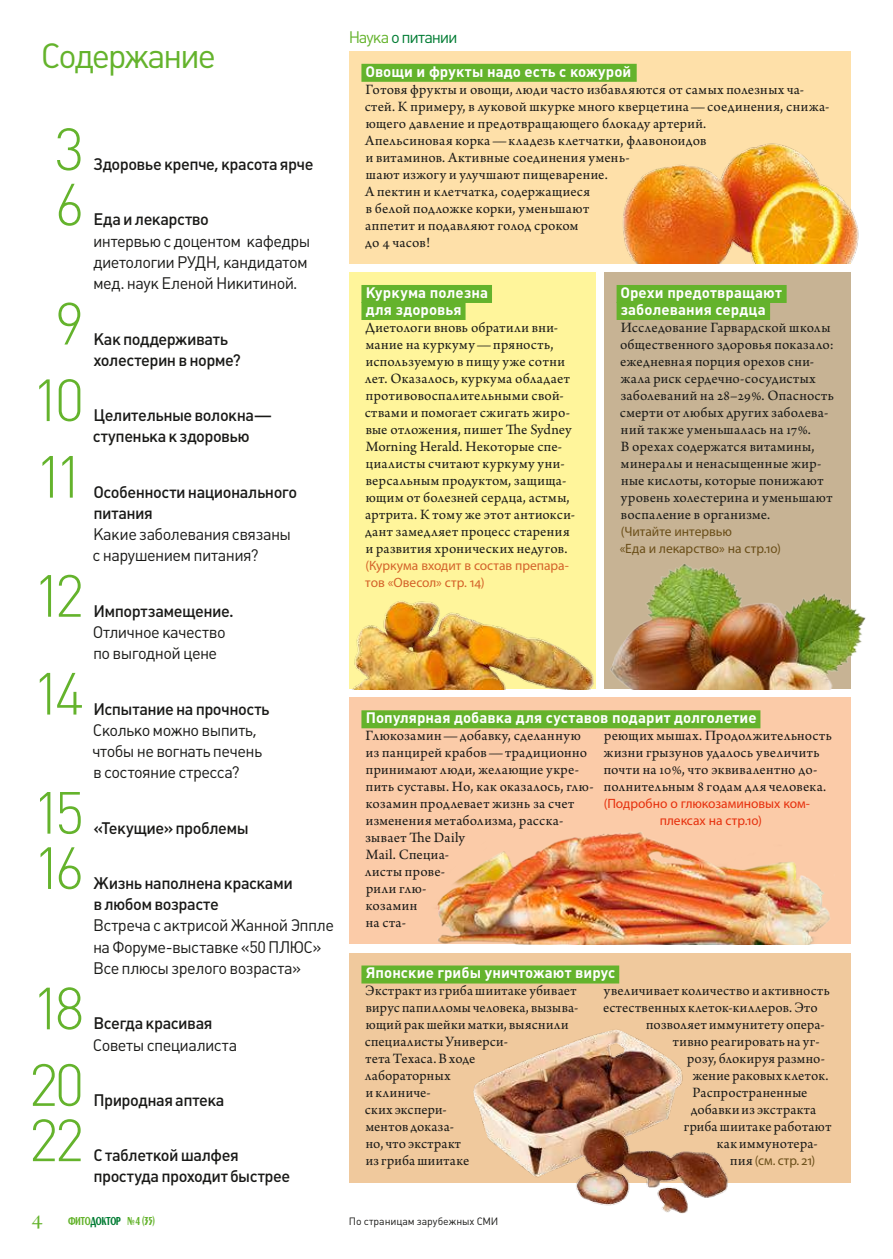
<style>
.page{position:relative;width:893px;height:1259px;background:#fff}
.page>*{position:absolute;margin:0;border:0;box-sizing:border-box;transform-origin:0 0}
.t1{font:58.5px "Plumb Light C";letter-spacing:-.125em;color:#64b32c}
.t2{font:34.5px "Plumb C";letter-spacing:-.065em;color:#64b32c}
.t3{font:16.5px/21.3px "Plumb Medium C";letter-spacing:-.03em;color:#1a1a18}
.t4{font:16.5px/21.3px "Plumb C";letter-spacing:-.035em;color:#1a1a18}
.t5{font:16.5px "Plumb C";letter-spacing:-.07em;color:#007c33}
.t6{font:15px/17px "Arno Pro";letter-spacing:.02em;color:#1a1a18}
.t7{font:700 15px/17px "Plumb C";letter-spacing:.005em;color:#fff}
.t8{font:13.5px/17px "Myriad Pro";color:#6b4f19}
.t9{font:13.5px/17px "Myriad Pro";color:#d4632a}
.t10{font:13.5px/17px "Myriad Pro";color:#e6310e;text-align:center}
.t11{font:12px "Penta Bold C";letter-spacing:-.04em;color:#64b32c;scale:.64 1}
.t12{font:10.5px "Plumb C";letter-spacing:-.01em;color:#1a1a18}
.s1{font-family:"Arno Pro Display";font-size:24px}
.s2{color:#007c33}
.s3{color:#64b32c}
.s4{font-family:"Arno Pro";font-size:15px;color:#1a1a18}
</style>
<div class="page">
<div style="left:349px;top:697px;width:501px;height:247px;background:#fbcba8"></div>
<div style="left:361px;top:710px;width:399px;height:18px;background:#64b32c"></div>
<div style="left:349px;top:51px;width:501px;height:213px;background:#fee0a9"></div>
<div style="left:361px;top:64px;width:276px;height:18px;background:#64b32c"></div>
<div style="left:604px;top:272px;width:246px;height:417px;background:#c7b394"></div>
<div style="left:617px;top:285px;width:170px;height:18px;background:#64b32c"></div>
<div style="left:617px;top:302px;width:153px;height:18px;background:#64b32c"></div>
<div style="left:349px;top:272px;width:246px;height:417px;background:#fff59b"></div>
<div style="left:361px;top:285px;width:131px;height:18px;background:#64b32c"></div>
<div style="left:361px;top:302px;width:105px;height:18px;background:#64b32c"></div>
<div style="left:349px;top:952px;width:501px;height:230px;background:#f0c99d"></div>
<div style="left:361px;top:965px;width:258px;height:18px;background:#64b32c"></div>
<img style="left:623px;top:141px;width:236px;height:123px">
<img style="left:353px;top:601px;width:218px;height:88px">
<img style="left:459px;top:1030px;width:273px;height:184px">
<img style="left:571px;top:561px;width:295px;height:128px">
<img style="left:437px;top:832px;width:393px;height:112px">
<h2 class="t2" style="left:41px;top:36px;width:177px">Содержание</h2>
<h1 class="t1" style="left:55px;top:116px;width:31px">3</h1>
<h1 class="t1" style="left:55px;top:171px;width:31px">6</h1>
<h1 class="t1" style="left:55px;top:290px;width:31px">9</h1>
<h1 class="t1" style="left:32px;top:367px;width:54px">10</h1>
<h1 class="t1" style="left:35px;top:443px;width:51px">11</h1>
<h1 class="t1" style="left:33px;top:562px;width:53px">12</h1>
<h1 class="t1" style="left:32px;top:660px;width:54px">14</h1>
<h1 class="t1" style="left:32px;top:779px;width:54px">15</h1>
<h1 class="t1" style="left:33px;top:834px;width:53px">16</h1>
<h1 class="t1" style="left:32px;top:975px;width:54px">18</h1>
<h1 class="t1" style="left:29px;top:1051px;width:57px">20</h1>
<h1 class="t1" style="left:29px;top:1107px;width:57px">22</h1>
<p class="t3" style="left:94px;top:154px;width:222px">Здоровье крепче, красота ярче</p>
<p class="t3" style="left:94px;top:209px;width:117px">Еда и лекарство</p>
<p class="t4" style="left:93px;top:230px;width:219px">интервью с доцентом кафедры диетологии РУДН, кандидатом мед. наук Еленой Никитиной.</p>
<p class="t3" style="left:93px;top:328px;width:149px">Как поддерживать холестерин в норме?</p>
<p class="t3" style="left:93px;top:404px;width:180px">Целительные волокна— ступенька к здоровью</p>
<p class="t3" style="left:93px;top:481px;width:205px">Особенности национального питания</p>
<p class="t4" style="left:93px;top:524px;width:200px">Какие заболевания связаны с нарушением питания?</p>
<p class="t3" style="left:94px;top:600px;width:142px">Импортзамещение.</p>
<p class="t4" style="left:93px;top:621px;width:134px">Отличное качество по выгодной цене</p>
<p class="t3" style="left:94px;top:698px;width:178px">Испытание на прочность</p>
<p class="t4" style="left:92px;top:719px;width:172px">Сколько можно выпить, чтобы не вогнать печень в состояние стресса?</p>
<p class="t3" style="left:94px;top:817px;width:157px">«Текущие» проблемы</p>
<p class="t3" style="left:93px;top:872px;width:201px">Жизнь наполнена красками в любом возрасте</p>
<p class="t4" style="left:93px;top:915px;width:243px">Встреча с актрисой Жанной Эппле на Форуме-выставке «50 ПЛЮС»<br>Все плюсы зрелого возраста»</p>
<p class="t3" style="left:94px;top:1012px;width:121px">Всегда красивая</p>
<p class="t4" style="left:93px;top:1034px;width:146px">Советы специалиста</p>
<p class="t3" style="left:94px;top:1089px;width:133px">Природная аптека</p>
<p class="t3" style="left:93px;top:1144px;width:198px">С таблеткой шалфея простуда проходит быстрее</p>
<p class="t11" style="left:31px;top:1214px;width:194px"><span class="s1">4</span> ФИТО<span class="s2">ДОКТОР</span> №4 (35)</p>
<p class="t5" style="left:349px;top:27px;width:111px"><span class="s3">Наука</span> о питании</p>
<p class="t7" style="left:365px;top:63px;width:268px">Овощи и фрукты надо есть с кожурой</p>
<p class="t6" style="left:365px;top:81px;width:466px">Готовя фрукты и овощи, люди часто избавляются от самых полезных ча&shy;стей. К примеру, в луковой шкурке много кверцетина—соединения, снижа&shy;ющего давление и предотвращающего блокаду артерий.<br>Апельсиновая корка—кладезь клетчатки, флавоноидов<br>и витаминов. Активные соединения умень-<br>шают изжогу и улучшают пищеварение.<br>А пектин и клетчатка, содержащиеся<br>в белой подложке корки, уменьшают<br>аппетит и подавляют голод сроком<br>до 4 часов!</p>
<p class="t7" style="left:620px;top:284px;width:163px">Орехи предотвращают заболевания сердца</p>
<p class="t6" style="left:620px;top:319px;width:215px">Исследование Гарвардской школы общественного здоровья показало: ежедневная порция орехов сни&shy;жала риск сердечно-сосудистых заболеваний на 28–29%. Опасность смерти от любых других заболева&shy;ний также уменьшалась на 17%.<br>В орехах содержатся витамины, минералы и ненасыщенные жир&shy;ные кислоты, которые понижают уровень холестерина и уменьшают воспаление в организме.</p>
<p class="t8" style="left:620px;top:523px;width:163px">(Читайте интервью<br>«Еда и лекарство» на стр.10)</p>
<p class="t7" style="left:366px;top:284px;width:124px">Куркума полезна для здоровья</p>
<p class="t6" style="left:365px;top:319px;width:212px">Диетологи вновь обратили вни&shy;мание на куркуму—пряность, используемую в пищу уже сотни лет. Оказалось, куркума обладает противовоспалительными свой&shy;ствами и помогает сжигать жиро&shy;вые отложения, пишет The Sydney<br>Morning Herald. Некоторые спе&shy;циалисты считают куркуму уни&shy;версальным продуктом, защища&shy;ющим от болезней сердца, астмы, артрита. К тому же этот антиокси&shy;дант замедляет процесс старения и развития хронических недугов.</p>
<p class="t9" style="left:365px;top:557px;width:205px">(Куркума входит в состав препара&shy;тов «Овесол» стр. 14)</p>
<p class="t7" style="left:366px;top:709px;width:392px">Популярная добавка для суставов подарит долголетие</p>
<p class="t6" style="left:365px;top:728px;width:230px">Глюкозамин—добавку, сделанную из панцирей крабов—традиционно принимают люди, желающие укре&shy;пить суставы. Но, как оказалось, глю&shy;козамин продлевает жизнь за счет изменения метаболизма, расска&shy;зывает The Daily<br>Mail. Специа-<br>листы прове-<br>рили глю-<br>козамин<br>на ста-</p>
<p class="t6" style="left:604px;top:728px;width:229px">реющих мышах. Продолжительность жизни грызунов удалось увеличить почти на 10%, что эквивалентно до&shy;полнительным 8 годам для человека.</p>
<p class="t10" style="left:604px;top:795px;width:208px">(Подробно о глюкозаминовых ком&shy;плексах на стр.10)</p>
<p class="t7" style="left:366px;top:964px;width:251px">Японские грибы уничтожают вирус</p>
<p class="t6" style="left:365px;top:983px;width:215px">Экстракт из гриба шиитаке убивает вирус папилломы человека, вызыва&shy;ющий рак шейки матки, выяснили специалисты Универси-<br>тета Техаса. В ходе<br>лабораторных<br>и клиниче-<br>ских экспери-<br>ментов доказа-<br>но, что экстракт<br>из гриба шиитаке</p>
<p class="t6" style="left:604px;top:983px;width:227px">увеличивает количество и активность</p>
<p class="t6" style="left:603px;top:1000px;width:216px">естественных клеток-киллеров. Это</p>
<p class="t6" style="left:646px;top:1017px;width:180px">позволяет иммунитету опера-</p>
<p class="t6" style="left:673px;top:1034px;width:148px">тивно реагировать на уг-</p>
<p class="t6" style="left:687px;top:1051px;width:139px">розу, блокируя размно-</p>
<p class="t6" style="left:693px;top:1068px;width:137px">жение раковых клеток.</p>
<p class="t6" style="left:693px;top:1085px;width:116px">Распространенные</p>
<p class="t6" style="left:691px;top:1102px;width:127px">добавки из экстракта</p>
<p class="t6" style="left:684px;top:1119px;width:149px">гриба шиитаке работают</p>
<p class="t6" style="left:717px;top:1136px;width:102px">как иммунотера-</p>
<p class="t8" style="left:730px;top:1152px;width:87px"><span class="s4">пия</span> (см. стр. 21)</p>
<p class="t12" style="left:349px;top:1215px;width:151px">По страницам зарубежных СМИ</p>
</div>
